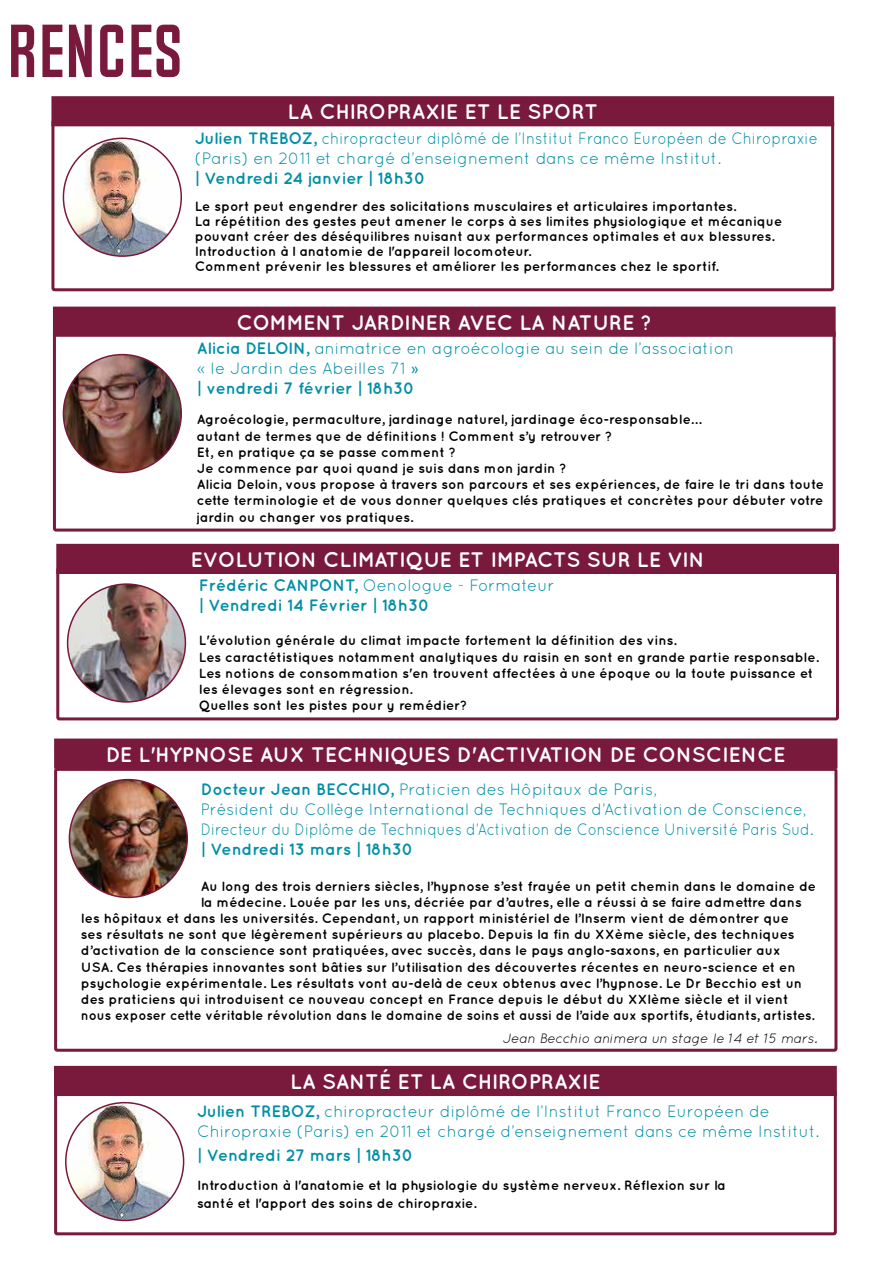
<style>
.page{position:relative;width:893px;height:1263px;background:#fff}
.page>*{position:absolute;margin:0;border:0;box-sizing:border-box;transform-origin:0 0}
.t1{font:700 67.5px "Chosence";color:#79193b}
.t2{font:700 21px "Quicksand";color:#fff}
.t3{font:16.5px/19.8px "Quicksand";color:#008fa7}
.t4{font:16.5px/19.8px "Quicksand";color:#008fa7;scale:.9 1}
.t5{font:700 16.5px/19.8px "Quicksand";color:#008fa7}
.t6{font:700 13.5px/16.2px "Quicksand";color:#000}
.t7{font:700 13.5px "Quicksand";color:#000;scale:.96 1}
.t8{font:italic 13.5px "Quicksand";color:#000}
.s1{font-weight:700}
.s2{font-family:"Calibri"}
.s3{font-weight:400}
</style>
<div class="page">
<div style="left:51px;top:119px;width:783px;height:172px;border:3px solid #79193b;border-radius:2px"></div>
<div style="left:54px;top:1089px;width:783px;height:146px;border:3px solid #79193b;border-radius:2px"></div>
<div style="left:56px;top:567px;width:783px;height:153px;border:3px solid #79193b;border-radius:2px"></div>
<div style="left:52px;top:97px;width:781px;height:29px;background:#79193b"></div>
<div style="left:51px;top:96px;width:783px;height:30px;border:2px solid #79193b"></div>
<div style="left:55px;top:1066px;width:781px;height:29px;background:#79193b"></div>
<div style="left:54px;top:1066px;width:783px;height:30px;border:2px solid #79193b"></div>
<div style="left:57px;top:545px;width:781px;height:28px;background:#79193b"></div>
<div style="left:56px;top:544px;width:783px;height:30px;border:2px solid #79193b"></div>
<div style="left:53px;top:330px;width:783px;height:201px;border:3px solid #79193b;border-radius:2px"></div>
<div style="left:54px;top:307px;width:781px;height:29px;background:#79193b"></div>
<div style="left:53px;top:307px;width:783px;height:30px;border:2px solid #79193b"></div>
<img style="left:63px;top:355px;width:118px;height:117px;border-radius:59px">
<div style="left:63px;top:354px;width:119px;height:119px;border:2px solid #79193b;border-radius:50%"></div>
<img style="left:66px;top:1103px;width:118px;height:117px;border-radius:58px">
<div style="left:65px;top:1102px;width:119px;height:119px;border:2px solid #79193b;border-radius:50%"></div>
<img style="left:63px;top:138px;width:118px;height:118px;border-radius:58px">
<div style="left:63px;top:138px;width:119px;height:119px;border:2px solid #79193b;border-radius:50%"></div>
<img style="left:68px;top:584px;width:117px;height:118px;border-radius:59px">
<div style="left:67px;top:583px;width:119px;height:120px;border:2px solid #79193b;border-radius:50%"></div>
<div style="left:54px;top:768px;width:783px;height:284px;border:3px solid #79193b;border-radius:2px"></div>
<div style="left:55px;top:739px;width:782px;height:29px;background:#79193b"></div>
<div style="left:54px;top:738px;width:783px;height:31px;border:2px solid #79193b"></div>
<img style="left:69px;top:780px;width:118px;height:117px;border-radius:59px">
<div style="left:69px;top:779px;width:119px;height:119px;border:2px solid #79193b;border-radius:50%"></div>
<h1 class="t1" style="left:7px;top:14px;width:178px">RENCES</h1>
<h2 class="t2" style="left:288px;top:99px;width:312px">LA CHIROPRAXIE ET LE SPORT</h2>
<p class="t4" style="left:195px;top:128px;width:694px"><span class="s1">Julien TREBOZ,</span> chiropracteur diplômé de l’Institut Franco Européen de Chiropraxie (Paris) en 2011 et chargé d’enseignement dans ce même Institut.</p>
<p class="t5" style="left:195px;top:167px;width:232px">| Vendredi 24 janvier | 18h30</p>
<p class="t6" style="left:195px;top:198px;width:589px;line-height:15px">Le sport peut engendrer des solicitations musculaires et articulaires importantes.<br>La répétition des gestes peut amener le corps à ses limites physiologique et mécanique pouvant créer des déséquilibres nuisant aux performances optimales et aux blessures.<br>Introduction à l anatomie de l'appareil locomoteur.<br>Comment prévenir les blessures et améliorer les performances chez le sportif.</p>
<h2 class="t2" style="left:237px;top:310px;width:417px">COMMENT JARDINER AVEC LA NATURE ?</h2>
<p class="t3" style="left:197px;top:338px;width:539px"><span class="s1">Alicia DELOIN,</span> animatrice en agroécologie au sein de l’association « le Jardin des Abeilles 71 <span class="s2">»<br></span><span class="s1">| vendredi 7 février | 18h30</span></p>
<p class="t6" style="left:197px;top:411px;width:629px">Agroécologie, permaculture, jardinage naturel, jardinage éco-responsable…<br>autant de termes que de définitions ! Comment s’y retrouver ?<br>Et, en pratique ça se passe comment ?<br>Je commence par quoi quand je suis dans mon jardin ?<br>Alicia Deloin, vous propose à travers son parcours et ses expériences, de faire le tri dans toute cette terminologie et de vous donner quelques clés pratiques et concrètes pour débuter votre jardin ou changer vos pratiques.</p>
<h2 class="t2" style="left:190px;top:547px;width:516px">EVOLUTION CLIMATIQUE ET IMPACTS SUR LE VIN</h2>
<p class="t5" style="left:199px;top:575px;width:357px">Frédéric CANPONT, <span class="s3">Oenologue - Formateur </span>| Vendredi 14 Février | 18h30</p>
<p class="t6" style="left:199px;top:632px;width:621px">L'évolution générale du climat impacte fortement la définition des vins.<br>Les caractétistiques notamment analytiques du raisin en sont en grande partie responsable.<br>Les notions de consommation s'en trouvent affectées à une époque ou la toute puissance et les élevages sont en régression.<br>Quelles sont les pistes pour y remédier?</p>
<h2 class="t2" style="left:106px;top:741px;width:681px">DE L'HYPNOSE AUX TECHNIQUES D'ACTIVATION DE CONSCIENCE</h2>
<p class="t3" style="left:201px;top:779px;width:614px"><span class="s1">Docteur Jean BECCHIO,</span> Praticien des Hôpitaux de Paris,<br>Président du Collège International de Techniques d’Activation de Conscience,<br>Directeur du Diplôme de Techniques d’Activation de Conscience Université Paris Sud.</p>
<p class="t5" style="left:201px;top:839px;width:214px">| Vendredi 13 mars | 18h30</p>
<p class="t6" style="left:201px;top:877px;width:617px">Au long des trois derniers siècles, l’hypnose s’est frayée un petit chemin dans le domaine de</p>
<p class="t6" style="left:201px;top:893px;width:602px">la médecine. Louée par les uns, décriée par d’autres, elle a réussi à se faire admettre dans</p>
<p class="t6" style="left:81px;top:910px;width:709px">les hôpitaux et dans les universités. Cependant, un rapport ministériel de l’Inserm vient de démontrer que</p>
<p class="t6" style="left:81px;top:926px;width:715px">ses résultats ne sont que légèrement supérieurs au placebo. Depuis la fin du XXème siècle, des techniques</p>
<p class="t6" style="left:81px;top:942px;width:701px">d’activation de la conscience sont pratiquées, avec succès, dans le pays anglo-saxons, en particulier aux</p>
<p class="t6" style="left:81px;top:958px;width:716px">USA. Ces thérapies innovantes sont bâties sur l’utilisation des découvertes récentes en neuro-science et en</p>
<p class="t6" style="left:81px;top:974px;width:722px">psychologie expérimentale. Les résultats vont au-delà de ceux obtenus avec l’hypnose. Le Dr Becchio est un</p>
<p class="t6" style="left:81px;top:991px;width:709px">des praticiens qui introduisent ce nouveau concept en France depuis le début du XXIème siècle et il vient</p>
<p class="t7" style="left:81px;top:1007px;width:766px">nous exposer cette véritable révolution dans le domaine de soins et aussi de l’aide aux sportifs, étudiants, artistes.</p>
<p class="t8" style="left:503px;top:1030px;width:316px">Jean Becchio animera un stage le 14 et 15 mars.</p>
<h2 class="t2" style="left:290px;top:1069px;width:312px">LA SANTÉ ET LA CHIROPRAXIE</h2>
<p class="t3" style="left:197px;top:1102px;width:624px"><span class="s1">Julien TREBOZ,</span> chiropracteur diplômé de l’Institut Franco Européen de<br>Chiropraxie (Paris) en 2011 et chargé d’enseignement dans ce même Institut.</p>
<p class="t5" style="left:197px;top:1145px;width:218px">| Vendredi 27 mars | 18h30</p>
<p class="t6" style="left:197px;top:1175px;width:530px;line-height:18px">Introduction à l'anatomie et la physiologie du système nerveux. Réflexion sur la santé et l'apport des soins de chiropraxie.</p>
</div>
